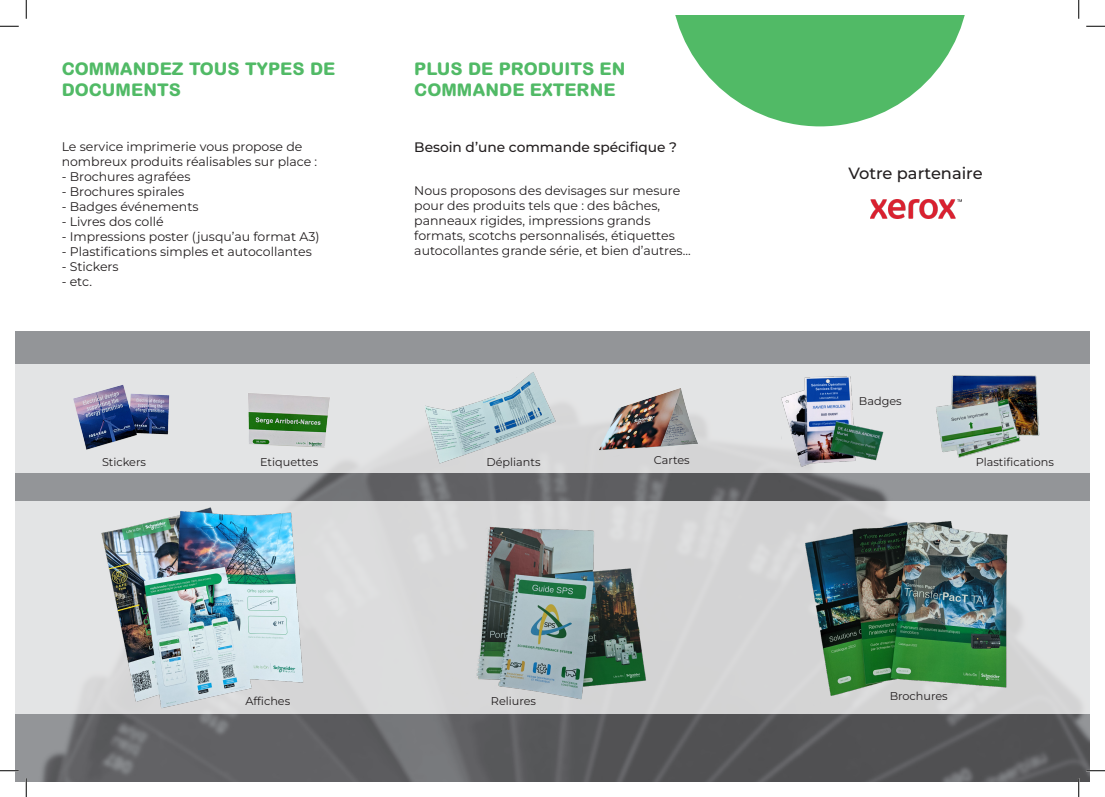
<style>
.page{position:relative;width:1105px;height:797px;background:#fff}
.page>*{position:absolute;margin:0;border:0;box-sizing:border-box;transform-origin:0 0}
.t1{font:800 17.5px/21px "Arial Rounded MT Std";color:#51ba66}
.t2{font:800 17.5px/21px "Arial Rounded MT Pro";color:#51ba66}
.t3{font:500 16.25px "Montserrat";color:#231f20}
.t4{font:500 13.75px "Montserrat";color:#231f20}
.t5{font:12.5px/15px "Montserrat";color:#231f20}
.t6{font:11.25px "Montserrat";color:#231f20}
</style>
<div class="page">
<img style="left:16px;top:331px;width:1073px;height:450px">
<svg style="left:675px;top:16px;width:290px;height:110px"></svg>
<div style="left:16px;top:364px;width:1073px;height:109px;background:linear-gradient(to right,#e1e2e3,#e1e2e2)"></div>
<div style="left:16px;top:501px;width:1073px;height:213px;background:#d8d8d9"></div>
<img style="left:781px;top:373px;width:103px;height:98px">
<img style="left:231px;top:388px;width:107px;height:61px">
<img style="left:71px;top:383px;width:107px;height:72px">
<img style="left:805px;top:509px;width:218px;height:187px">
<img style="left:92px;top:501px;width:212px;height:207px">
<img style="left:476px;top:526px;width:171px;height:174px">
<img style="left:425px;top:369px;width:132px;height:99px">
<img style="left:934px;top:373px;width:107px;height:85px">
<img style="left:595px;top:382px;width:108px;height:74px">
<img style="left:870px;top:199px;width:91px;height:19px">
<svg style="left:0;top:25px;width:19px;height:2px"></svg>
<svg style="left:1086px;top:25px;width:19px;height:2px"></svg>
<svg style="left:0;top:770px;width:19px;height:1px"></svg>
<svg style="left:1086px;top:770px;width:19px;height:1px"></svg>
<svg style="left:25px;top:0;width:2px;height:19px"></svg>
<svg style="left:25px;top:778px;width:2px;height:19px"></svg>
<svg style="left:1078px;top:0;width:1px;height:19px"></svg>
<svg style="left:1078px;top:778px;width:1px;height:19px"></svg>
<p class="t2" style="left:62px;top:58px;width:275px">COMMANDEZ TOUS TYPES DE<br>DOCUMENTS</p>
<p class="t5" style="left:62px;top:139px;width:257px">Le service imprimerie vous propose de nombreux produits réalisables sur place :</p>
<p class="t5" style="left:62px;top:169px;width:130px">- Brochures agrafées</p>
<p class="t5" style="left:62px;top:184px;width:124px">- Brochures spirales</p>
<p class="t5" style="left:62px;top:199px;width:138px">- Badges événements</p>
<p class="t5" style="left:62px;top:214px;width:104px">- Livres dos collé</p>
<p class="t5" style="left:62px;top:229px;width:259px">- Impressions poster (jusqu’au format A3)</p>
<p class="t5" style="left:62px;top:244px;width:252px">- Plastifications simples et autocollantes</p>
<p class="t5" style="left:62px;top:259px;width:58px">- Stickers</p>
<p class="t5" style="left:62px;top:274px;width:32px">- etc.</p>
<p class="t1" style="left:414px;top:58px;width:213px">PLUS DE PRODUITS EN<br>COMMANDE EXTERNE</p>
<p class="t4" style="left:414px;top:138px;width:264px">Besoin d’une commande spécifique ?</p>
<p class="t5" style="left:414px;top:182px;width:278px">Nous proposons des devisages sur mesure pour des produits tels que : des bâches, panneaux rigides, impressions grands formats, scotchs personnalisés, étiquettes autocollantes grande série, et bien d’autres...</p>
<p class="t6" style="left:102px;top:454px;width:46px">Stickers</p>
<p class="t6" style="left:260px;top:454px;width:59px">Etiquettes</p>
<p class="t6" style="left:486px;top:454px;width:56px">Dépliants</p>
<p class="t6" style="left:654px;top:453px;width:37px">Cartes</p>
<p class="t6" style="left:245px;top:693px;width:46px">Affiches</p>
<p class="t6" style="left:491px;top:693px;width:47px">Reliures</p>
<p class="t3" style="left:848px;top:163px;width:136px">Votre partenaire</p>
<p class="t6" style="left:859px;top:393px;width:44px">Badges</p>
<p class="t6" style="left:976px;top:455px;width:80px">Plastifications</p>
<p class="t6" style="left:890px;top:688px;width:59px">Brochures</p>
</div>
